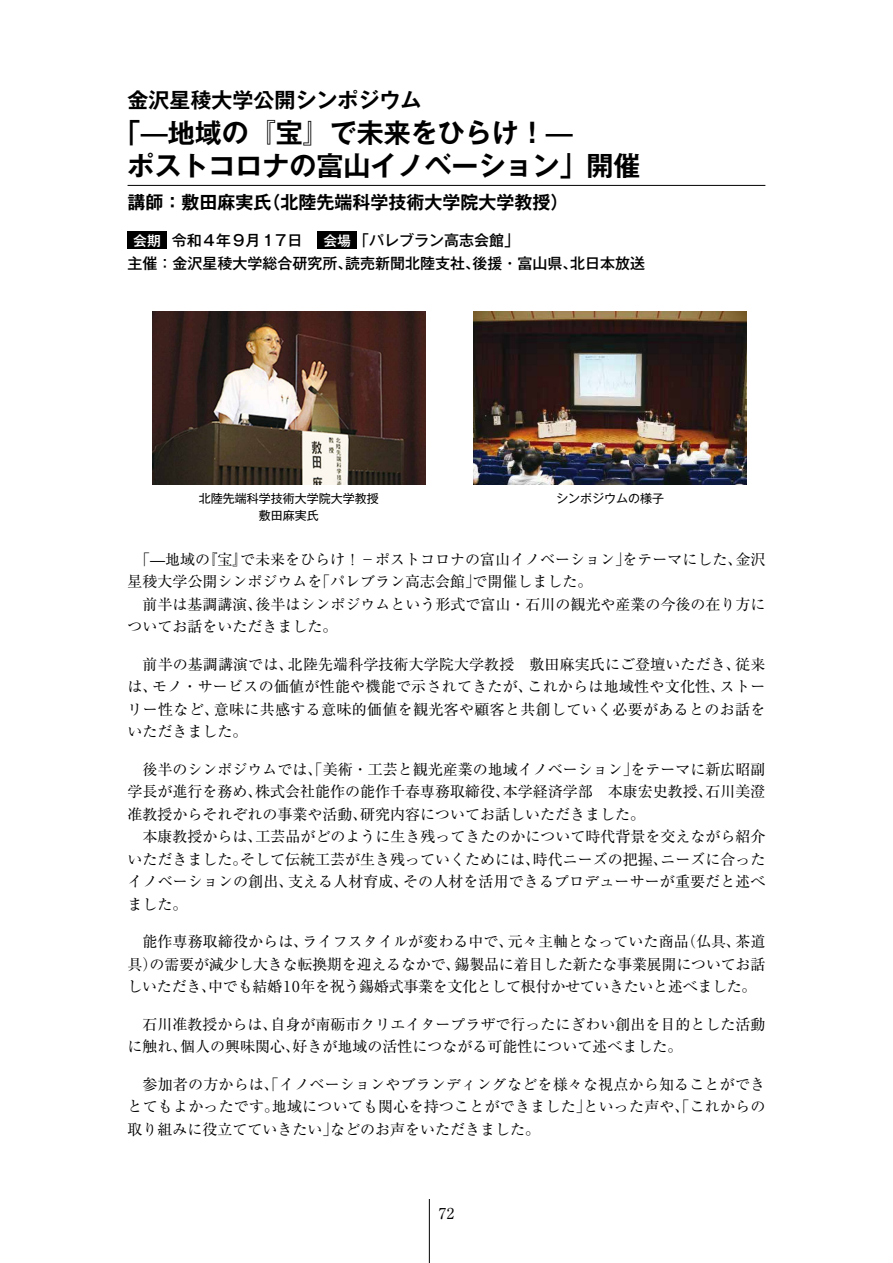
<style>
.page{position:relative;width:893px;height:1263px;background:#fff}
.page>*{position:absolute;margin:0;border:0;box-sizing:border-box;transform-origin:0 0}
.t1{font:700 27px/33px "Gothic MB101 Pr 5 De";color:#000}
.t2{font:700 21px "Gothic MB101 Pr 5 De";color:#000}
.t3{font:700 18px "Gothic MB101 Pr 5 De";color:#000}
.t4{font:15px/22.5px "Ryumin Pr 6 N";color:#000;text-align:justify}
.t5{font:500 15px/22.8px "Gothic MB101 Pr 5";color:#000}
.t6{font:12px/16.5px "Gothic MB101 Pr 5";color:#000;text-align:center}
.s1{font-family:"Gothic MB101 Pro";font-size:13.8px;color:#fff}
</style>
<div class="page">
<div style="left:128px;top:232px;width:39px;height:17px;background:#000"></div>
<div style="left:318px;top:232px;width:39px;height:17px;background:#000"></div>
<img style="left:152px;top:311px;width:273px;height:174px">
<img style="left:474px;top:311px;width:273px;height:174px">
<hr style="left:128px;top:185px;width:637px;height:1px;background:#000">
<hr style="left:429px;top:1199px;width:1px;height:64px;background:#000">
<h2 class="t2" style="left:127px;top:82px;width:295px">金沢星稜大学公開シンポジウム</h2>
<h1 class="t1" style="left:127px;top:114px;width:514px;text-indent:-14px">「—地域の『宝』で未来をひらけ！—<br>ポストコロナの富山イノベーション」開催</h1>
<p class="t3" style="left:127px;top:187px;width:442px">講師：敷田麻実氏（北陸先端科学技術大学院大学教授）</p>
<p class="t5" style="left:128px;top:228px;width:519px;text-indent:6px"><span class="s1">会期</span> 令和4年9月17日　<span class="s1">会場</span> 「パレブラン高志会館」<br>主催：金沢星稜大学総合研究所、読売新聞北陸支社、後援・富山県、北日本放送</p>
<p class="t6" style="left:199px;top:489px;width:181px">北陸先端科学技術大学院大学教授敷田麻実氏</p>
<p class="t6" style="left:556px;top:489px;width:109px">シンポジウムの様子</p>
<p class="t4" style="left:128px;top:547px;width:639px;text-indent:8px">「—地域の『宝』で未来をひらけ！－ポストコロナの富山イノベーション」をテーマにした、金沢星稜大学公開シンポジウムを「パレブラン高志会館」で開催しました。</p>
<p class="t4" style="left:128px;top:592px;width:639px;text-indent:15px">前半は基調講演、後半はシンポジウムという形式で富山・石川の観光や産業の今後の在り方についてお話をいただきました。</p>
<p class="t4" style="left:128px;top:652px;width:639px;text-indent:15px">前半の基調講演では、北陸先端科学技術大学院大学教授　敷田麻実氏にご登壇いただき、従来は、モノ・サービスの価値が性能や機能で示されてきたが、これからは地域性や文化性、ストーリー性など、意味に共感する意味的価値を観光客や顧客と共創していく必要があるとのお話をいただきました。</p>
<p class="t4" style="left:128px;top:757px;width:639px;text-indent:15px">後半のシンポジウムでは、「美術・工芸と観光産業の地域イノベーション」をテーマに新広昭副学長が進行を務め、株式会社能作の能作千春専務取締役、本学経済学部　本康宏史教授、石川美澄准教授からそれぞれの事業や活動、研究内容についてお話しいただきました。</p>
<p class="t4" style="left:128px;top:824px;width:639px;text-indent:15px">本康教授からは、工芸品がどのように生き残ってきたのかについて時代背景を交えながら紹介いただきました。そして伝統工芸が生き残っていくためには、時代ニーズの把握、ニーズに合ったイノベーションの創出、支える人材育成、その人材を活用できるプロデューサーが重要だと述べました。</p>
<p class="t4" style="left:128px;top:929px;width:639px;text-indent:15px">能作専務取締役からは、ライフスタイルが変わる中で、元々主軸となっていた商品（仏具、茶道具）の需要が減少し大きな転換期を迎えるなかで、錫製品に着目した新たな事業展開についてお話しいただき、中でも結婚10年を祝う錫婚式事業を文化として根付かせていきたいと述べました。</p>
<p class="t4" style="left:128px;top:1012px;width:639px;text-indent:15px">石川准教授からは、自身が南砺市クリエイタープラザで行ったにぎわい創出を目的とした活動に触れ、個人の興味関心、好きが地域の活性につながる可能性について述べました。</p>
<p class="t4" style="left:128px;top:1072px;width:639px;text-indent:15px">参加者の方からは、「イノベーションやブランディングなどを様々な視点から知ることができとてもよかったです。地域についても関心を持つことができました」といった声や、「これからの取り組みに役立てていきたい」などのお声をいただきました。</p>
<p class="t4" style="left:439px;top:1201px;width:17px">72</p>
</div>
